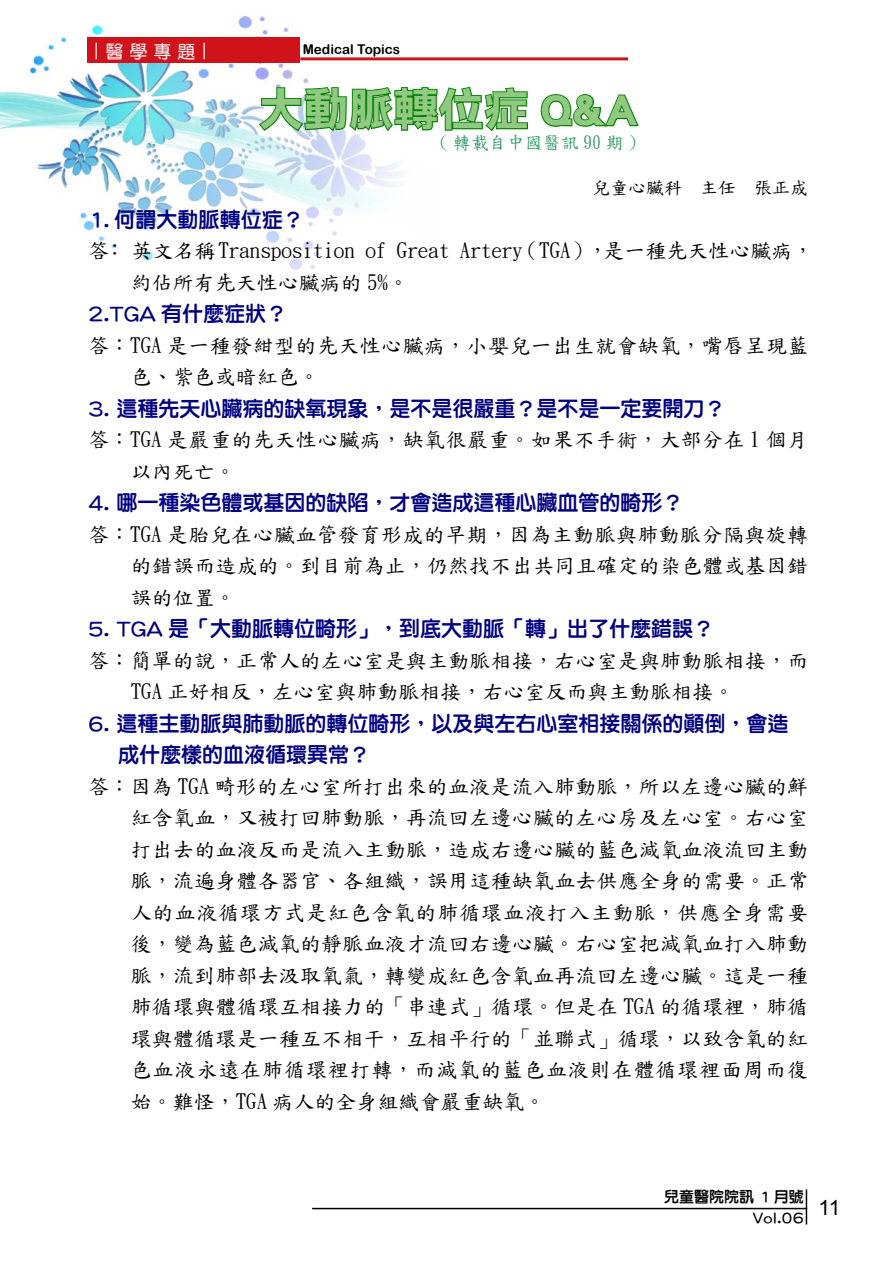
<style>
.page{position:relative;width:893px;height:1263px;background:#fff}
.page>*{position:absolute;margin:0;border:0;box-sizing:border-box;transform-origin:0 0}
.t1{font:45px "DF Li Hei Std W7";color:#91c982}
.t2{font:21px/31.5px "DF Kai Shu SB Estd BF";letter-spacing:.01em;color:#000}
.t3{font:21px/31.5px "DF Li Yuan Std W7";color:#000080}
.t4{font:21px "Arial";color:#000}
.t5{font:18px "DF Kai Shu SB Estd BF";color:#396}
.t6{font:18px "DF Kai Shu SB Estd BF";color:#000}
.t7{font:18px "DF Yuan Std W5";color:#fff}
.t8{font:15px/21px "DF Li Yuan Std W7";color:#000;text-align:right}
.t9{font:13.5px "Arial Rounded MT Bold";color:#000}
</style>
<div class="page">
<img style="left:0;top:16px;width:438px;height:254px">
<div style="left:87px;top:38px;width:213px;height:25px;background:#d0121b"></div>
<hr style="left:300px;top:57px;width:328px;height:3px;background:#d0121b">
<hr style="left:806px;top:1189px;width:1px;height:35px;background:#000">
<hr style="left:312px;top:1208px;width:495px;height:1px;background:#000">
<svg style="left:257px;top:85px;width:271px;height:48px"></svg>
<svg style="left:540px;top:94px;width:99px;height:33px"></svg>
<p class="t7" style="left:87px;top:60px;width:19px;rotate:-90deg">—</p>
<p class="t7" style="left:105px;top:41px;width:91px">醫 學 專 題</p>
<p class="t7" style="left:195px;top:60px;width:19px;rotate:-90deg">—</p>
<p class="t9" style="left:303px;top:41px;width:99px">Medical Topics</p>
<p class="t1" style="left:259px;top:85px;width:381px">大動脈轉位症 Q&amp;A</p>
<p class="t5" style="left:439px;top:134px;width:199px">( 轉載自中國醫訊 90 期 )</p>
<p class="t6" style="left:592px;top:179px;width:217px">兒童心臟科　主任　張正成</p>
<p class="t3" style="left:88px;top:203px;width:217px">1. 何謂大動脈轉位症？</p>
<p class="t2" style="left:131px;top:235px;width:684px;text-indent:-43px">答： 英文名稱Transposition of Great Artery（TGA），是一種先天性心臟病，約佔所有先天性心臟病的5%。</p>
<p class="t3" style="left:88px;top:298px;width:200px">2.TGA 有什麼症狀？</p>
<p class="t2" style="left:131px;top:329px;width:679px;text-indent:-43px">答：TGA 是一種發紺型的先天性心臟病，小嬰兒一出生就會缺氧，嘴唇呈現藍色、紫色或暗紅色。</p>
<p class="t3" style="left:88px;top:392px;width:639px">3. 這種先天心臟病的缺氧現象，是不是很嚴重？是不是一定要開刀？</p>
<p class="t2" style="left:131px;top:424px;width:679px;text-indent:-43px">答：TGA 是嚴重的先天性心臟病，缺氧很嚴重。如果不手術，大部分在 1 個月以內死亡。</p>
<p class="t3" style="left:88px;top:487px;width:597px">4. 哪一種染色體或基因的缺陷，才會造成這種心臟血管的畸形？</p>
<p class="t2" style="left:131px;top:518px;width:690px;text-indent:-43px">答：TGA 是胎兒在心臟血管發育形成的早期，因為主動脈與肺動脈分隔與旋轉的錯誤而造成的。到目前為止，仍然找不出共同且確定的染色體或基因錯誤的位置。</p>
<p class="t3" style="left:88px;top:613px;width:627px">5. TGA 是「大動脈轉位畸形」，到底大動脈「轉」出了什麼錯誤？</p>
<p class="t2" style="left:131px;top:644px;width:679px;text-indent:-43px">答：簡單的說，正常人的左心室是與主動脈相接，右心室是與肺動脈相接，而<br>TGA 正好相反，左心室與肺動脈相接，右心室反而與主動脈相接。</p>
<p class="t3" style="left:118px;top:707px;width:672px;text-indent:-30px">6. 這種主動脈與肺動脈的轉位畸形，以及與左右心室相接關係的顛倒，會造成什麼樣的血液循環異常？</p>
<p class="t2" style="left:131px;top:770px;width:690px;text-indent:-43px">答：因為 TGA 畸形的左心室所打出來的血液是流入肺動脈，所以左邊心臟的鮮紅含氧血，又被打回肺動脈，再流回左邊心臟的左心房及左心室。右心室打出去的血液反而是流入主動脈，造成右邊心臟的藍色減氧血液流回主動脈，流遍身體各器官、各組織，誤用這種缺氧血去供應全身的需要。正常人的血液循環方式是紅色含氧的肺循環血液打入主動脈，供應全身需要後，變為藍色減氧的靜脈血液才流回右邊心臟。右心室把減氧血打入肺動脈，流到肺部去汲取氧氣，轉變成紅色含氧血再流回左邊心臟。這是一種肺循環與體循環互相接力的「串連式」循環。但是在 TGA 的循環裡，肺循環與體循環是一種互不相干，互相平行的「並聯式」循環，以致含氧的紅色血液永遠在肺循環裡打轉，而減氧的藍色血液則在體循環裡面周而復始。難怪，TGA 病人的全身組織會嚴重缺氧。</p>
<p class="t8" style="left:664px;top:1186px;width:141px">兒童醫院院訊 1 月號<br>Vol.06</p>
<p class="t4" style="left:819px;top:1194px;width:23px">11</p>
</div>
